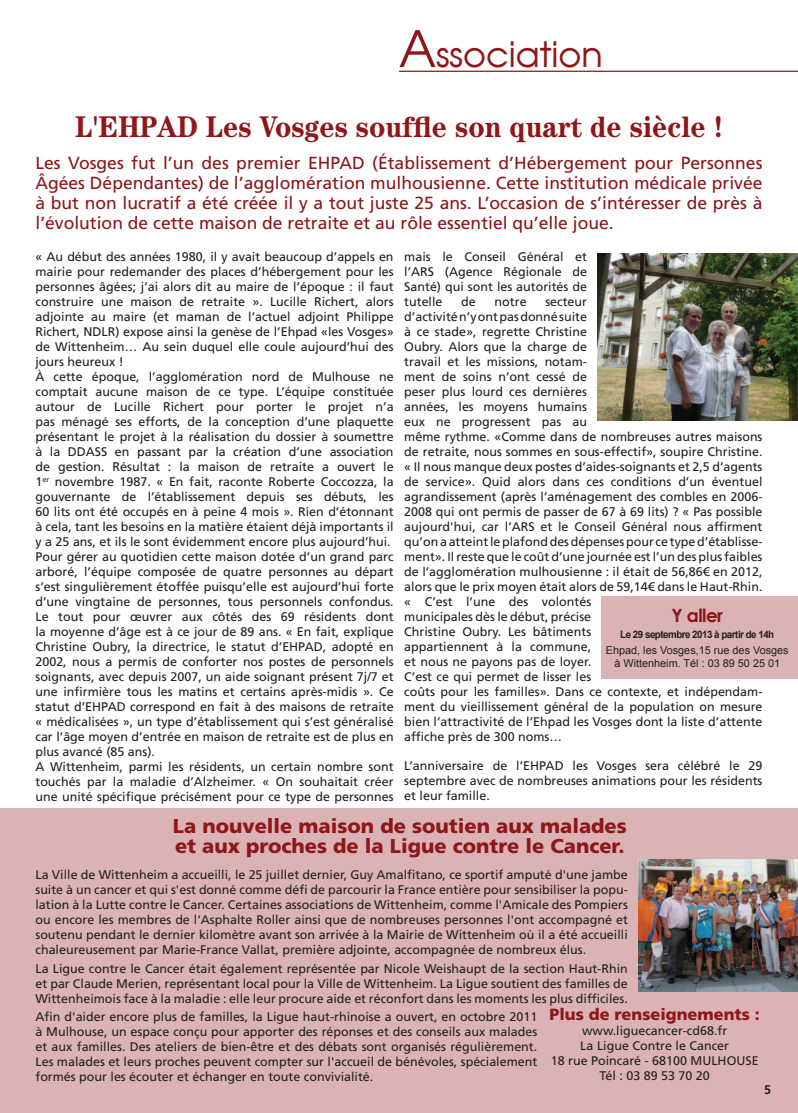
<style>
.page{position:relative;width:798px;height:1113px;background:#fff}
.page>*{position:absolute;margin:0;border:0;box-sizing:border-box;transform-origin:0 0}
.t1{font:35px "Moderne";color:#8f171a}
.t2{font:700 30px "Century";color:#8f171a;scale:.92 1}
.t3{font:900 20px/20px "Frutiger LT Std";color:#8f171a}
.t4{font:700 18.25px "Century Gothic";letter-spacing:-.03em;color:#8a1619}
.t5{font:17.5px/20px "Frutiger LT Std";color:#8a1619;text-align:justify}
.t6{font:900 16.25px "Frutiger LT Std";color:#8f171a}
.t7{font:12.5px/15px "Frutiger LT Std";color:#231f20;text-align:justify}
.t8{font:700 12.5px "Frutiger LT Std";color:#231f20}
.t9{font:10.88px/13px "Arial";color:#231f20;text-align:center}
.t10{font:700 10.25px "Arial";letter-spacing:-.05em;color:#231f20;scale:.95 1}
.s1{font-size:50px}
</style>
<div class="page">
<div style="left:0;top:809px;width:797px;height:304px;background:#dbb3b4"></div>
<hr style="left:399px;top:71px;width:398px;height:1px;background:#8f171a">
<div style="left:601px;top:596px;width:196px;height:83px;background:#dbb3b4"></div>
<img style="left:597px;top:254px;width:200px;height:166px">
<img style="left:638px;top:859px;width:159px;height:132px">
<h1 class="t1" style="left:399px;top:32px;width:205px"><span class="s1">A</span>ssociation</h1>
<h2 class="t2" style="left:75px;top:109px;width:705px">L'EHPAD Les Vosges souffle son quart de siècle !</h2>
<p class="t5" style="left:35px;top:153px;width:728px">Les Vosges fut l’un des premier EHPAD (Établissement d’Hébergement pour Personnes Âgées Dépendantes) de l’agglomération mulhousienne. Cette institution médicale privée à but non lucratif a été créée il y a tout juste 25 ans. L’occasion de s’intéresser de près à l’évolution de cette maison de retraite et au rôle essentiel qu’elle joue.</p>
<p class="t7" style="left:35px;top:249px;width:359px;text-align:left">« Au début des années 1980, il y avait beaucoup d’appels en mairie pour redemander des places d’hébergement pour les personnes âgées; j’ai alors dit au maire de l’époque : il faut construire une maison de retraite ». Lucille Richert, alors adjointe au maire (et maman de l’actuel adjoint Philippe Richert, NDLR) expose ainsi la genèse de l’Ehpad «les Vosges» de Wittenheim… Au sein duquel elle coule aujourd’hui des jours heureux !<br>À cette époque, l’agglomération nord de Mulhouse ne comptait aucune maison de ce type. L’équipe constituée autour de Lucille Richert pour porter le projet n’a pas ménagé ses efforts, de la conception d’une plaquette présentant le projet à la réalisation du dossier à soumettre à la DDASS en passant par la création d’une association de gestion. Résultat : la maison de retraite a ouvert le 1<sup>er</sup> novembre 1987. « En fait, raconte Roberte Coccozza, la gouvernante de l’établissement depuis ses débuts, les 60 lits ont été occupés en à peine 4 mois ». Rien d’étonnant à cela, tant les besoins en la matière étaient déjà importants il y a 25 ans, et ils le sont évidemment encore plus aujourd’hui.<br>Pour gérer au quotidien cette maison dotée d’un grand parc arboré, l’équipe composée de quatre personnes au départ s’est singulièrement étoffée puisqu’elle est aujourd’hui forte d’une vingtaine de personnes, tous personnels confondus.<br>Le tout pour œuvrer aux côtés des 69 résidents dont la moyenne d’âge est à ce jour de 89 ans. « En fait, explique Christine Oubry, la directrice, le statut d’EHPAD, adopté en 2002, nous a permis de conforter nos postes de personnels soignants, avec depuis 2007, un aide soignant présent 7j/7 et une infirmière tous les matins et certains après-midis ». Ce statut d’EHPAD correspond en fait à des maisons de retraite « médicalisées », un type d’établissement qui s’est généralisé car l’âge moyen d’entrée en maison de retraite est de plus en plus avancé (85 ans).<br>A Wittenheim, parmi les résidents, un certain nombre sont touchés par la maladie d’Alzheimer. « On souhaitait créer une unité spécifique précisément pour ce type de personnes</p>
<p class="t7" style="left:404px;top:249px;width:184px">mais le Conseil Général et l’ARS (Agence Régionale de Santé) qui sont les autorités de tutelle</p>
<p class="t7" style="left:461px;top:294px;width:16px">de</p>
<p class="t7" style="left:494px;top:294px;width:33px">notre</p>
<p class="t7" style="left:404px;top:294px;width:359px;text-align:left;text-indent:141px">secteur<br>d’activité n’y ont pas donné suite<br>à ce stade», regrette Christine<br>Oubry. Alors que la charge de<br>travail et les missions, notam-<br>ment de soins n’ont cessé de<br>peser plus lourd ces dernières<br>années, les moyens humains<br>eux ne progressent pas au<br>même rythme. «Comme dans de nombreuses autres maisons de retraite, nous sommes en sous-effectif», soupire Christine. « Il nous manque deux postes d’aides-soignants et 2,5 d’agents de service». Quid alors dans ces conditions d’un éventuel agrandissement (après l’aménagement des combles en 2006- 2008 qui ont permis de passer de 67 à 69 lits) ? « Pas possible aujourd'hui, car l’ARS et le Conseil Général nous affirment qu’on a atteint le plafond des dépenses pour ce type d’établisse&shy;ment». Il reste que le coût d’une journée est l’un des plus faibles de l’agglomération mulhousienne : il était de 56,86€ en 2012, alors que le prix moyen était alors de 59,14€ dans le Haut-Rhin. « C’est l’une des volontés<br>municipales dès le début, précise<br>Christine Oubry. Les bâtiments<br>appartiennent à la commune,<br>et nous ne payons pas de loyer.<br>C’est ce qui permet de lisser les<br>coûts pour les familles». Dans ce contexte, et indépendam&shy;ment du vieillissement général de la population on mesure bien l’attractivité de l’Ehpad les Vosges dont la liste d’attente affiche près de 300 noms…</p>
<p class="t7" style="left:404px;top:758px;width:359px">L’anniversaire de l’EHPAD les Vosges sera célébré le 29 septembre avec de nombreuses animations pour les résidents et leur famille.</p>
<h3 class="t4" style="left:671px;top:601px;width:53px">Y aller</h3>
<p class="t10" style="left:620px;top:627px;width:163px">Le 29 septembre 2013 à partir de 14h</p>
<p class="t9" style="left:605px;top:643px;width:184px">Ehpad, les Vosges,15 rue des Vosges à Wittenheim. Tél : 03 89 50 25 01</p>
<h3 class="t3" style="left:173px;top:816px;width:455px">La nouvelle maison de soutien aux malades et aux proches de la Ligue contre le Cancer.</h3>
<p class="t7" style="left:35px;top:867px;width:593px">La Ville de Wittenheim a accueilli, le 25 juillet dernier, Guy Amalfitano, ce sportif amputé d'une jambe suite à un cancer et qui s'est donné comme défi de parcourir la France entière pour sensibiliser la popu&shy;lation à la Lutte contre le Cancer. Certaines associations de Wittenheim, comme l'Amicale des Pompiers ou encore les membres de l'Asphalte Roller ainsi que de nombreuses personnes l'ont accompagné et soutenu pendant le dernier kilomètre avant son arrivée à la Mairie de Wittenheim où il a été accueilli chaleureusement par Marie-France Vallat, première adjointe, accompagnée de nombreux élus.</p>
<p class="t7" style="left:35px;top:960px;width:593px">La Ligue contre le Cancer était également représentée par Nicole Weishaupt de la section Haut-Rhin et par Claude Merien, représentant local pour la Ville de Wittenheim. La Ligue soutient des familles de Wittenheimois face à la maladie : elle leur procure aide et réconfort dans les moments les plus difficiles.</p>
<p class="t7" style="left:35px;top:1009px;width:503px">Afin d'aider encore plus de familles, la Ligue haut-rhinoise a ouvert, en octobre 2011 à Mulhouse, un espace conçu pour apporter des réponses et des conseils aux malades et aux familles. Des ateliers de bien-être et des débats sont organisés régulièrement.<br>Les malades et leurs proches peuvent compter sur l'accueil de bénévoles, spécialement formés pour les écouter et échanger en toute convivialité.</p>
<h3 class="t6" style="left:549px;top:1004px;width:212px">Plus de renseignements :</h3>
<p class="t7" style="left:550px;top:1023px;width:209px;text-align:center">www.liguecancer-cd68.fr<br>La Ligue Contre le Cancer<br>18 rue Poincaré - 68100 MULHOUSE<br>Tél : 03 89 53 70 20</p>
<p class="t8" style="left:764px;top:1082px;width:8px">5</p>
</div>
